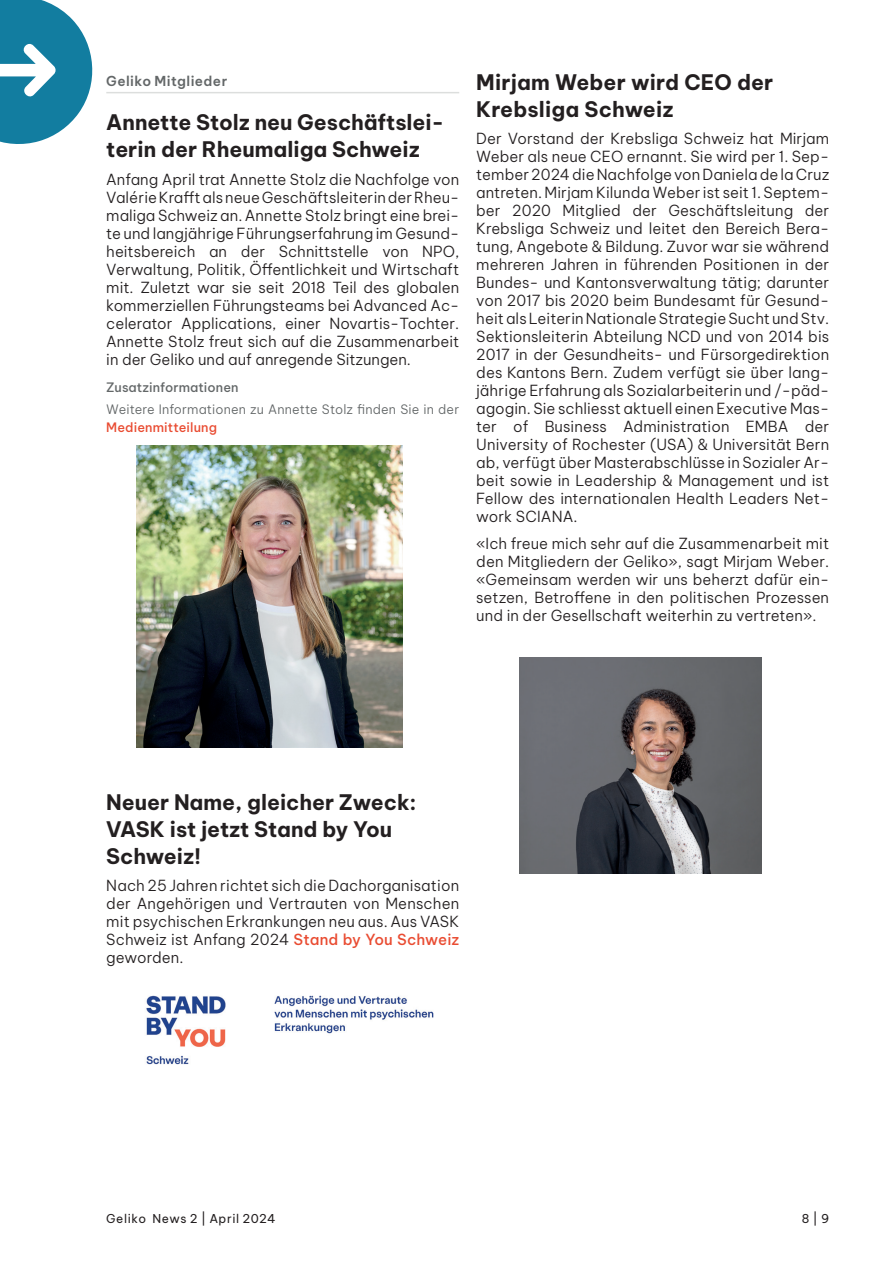
<style>
.page{position:relative;width:893px;height:1263px;background:#fff}
.page>*{position:absolute;margin:0;border:0;box-sizing:border-box;transform-origin:0 0}
.t1{font:700 21px/27px "Be Vietnam Pro";color:#231f20}
.t2{font:300 15px/18px "Be Vietnam Pro";letter-spacing:.005em;color:#231f20;text-align:justify}
.t3{font:600 13.5px "Be Vietnam Pro";letter-spacing:.035em;color:#636768}
.t4{font:300 12.75px "Be Vietnam Pro";letter-spacing:.01em;color:#636768}
.t5{font:500 12.75px "Be Vietnam Pro";letter-spacing:.01em;color:#636768}
.t6{font:500 12.75px "Be Vietnam Pro";letter-spacing:.01em;color:#e94c32}
.t7{font:12px "Be Vietnam Pro";letter-spacing:.045em;color:#231f20}
.s1{font-weight:500;color:#e94c32}
</style>
<div class="page">
<svg style="left:0;top:0;width:93px;height:144px"></svg>
<hr style="left:106px;top:92px;width:353px;height:1px;background:#dcdedd">
<img style="left:136px;top:446px;width:267px;height:302px">
<img style="left:146px;top:995px;width:288px;height:70px">
<img style="left:520px;top:657px;width:241px;height:216px">
<p class="t3" style="left:106px;top:69px;width:123px">Geliko Mitglieder</p>
<h1 class="t1" style="left:106px;top:106px;width:340px">Annette Stolz neu Geschäftslei&shy;terin der Rheumaliga Schweiz</h1>
<p class="t2" style="left:106px;top:169px;width:354px">Anfang April trat Annette Stolz die Nachfolge von Valérie Krafft als neue Geschäftsleiterin der Rheu&shy;maliga Schweiz an. Annette Stolz bringt eine brei&shy;te und langjährige Führungserfahrung im Gesund&shy;heitsbereich an der Schnittstelle von NPO, Verwaltung, Politik, Öffentlichkeit und Wirtschaft mit. Zuletzt war sie seit 2018 Teil des globalen kommerziellen Führungsteams bei Advanced Ac&shy;celerator Applications, einer Novartis-Tochter.<br>Annette Stolz freut sich auf die Zusammenarbeit in der Geliko und auf anregende Sitzungen.</p>
<p class="t5" style="left:106px;top:376px;width:134px">Zusatzinformationen</p>
<p class="t4" style="left:106px;top:399px;width:354px">Weitere Informationen zu Annette Stolz finden Sie in der</p>
<p class="t6" style="left:106px;top:417px;width:112px">Medienmitteilung</p>
<h1 class="t1" style="left:476px;top:66px;width:299px">Mirjam Weber wird CEO der<br>Krebsliga Schweiz</h1>
<p class="t2" style="left:476px;top:128px;width:354px">Der Vorstand der Krebsliga Schweiz hat Mirjam Weber als neue CEO ernannt. Sie wird per 1. Sep&shy;tember 2024 die Nachfolge von Daniela de la Cruz antreten. Mirjam Kilunda Weber ist seit 1. Septem&shy;ber 2020 Mitglied der Geschäftsleitung der Krebsliga Schweiz und leitet den Bereich Bera&shy;tung, Angebote &amp; Bildung. Zuvor war sie während mehreren Jahren in führenden Positionen in der Bundes- und Kantonsverwaltung tätig; darunter von 2017 bis 2020 beim Bundesamt für Gesund&shy;heit als Leiterin Nationale Strategie Sucht und Stv.<br>Sektionsleiterin Abteilung NCD und von 2014 bis 2017 in der Gesundheits- und Fürsorgedirektion des Kantons Bern. Zudem verfügt sie über lang&shy;jährige Erfahrung als Sozialarbeiterin und /-päd&shy;agogin. Sie schliesst aktuell einen Executive Mas&shy;ter of Business Administration EMBA der University of Rochester (USA) &amp; Universität Bern ab, verfügt über Masterabschlüsse in Sozialer Ar&shy;beit sowie in Leadership &amp; Management und ist Fellow des internationalen Health Leaders Net&shy;work SCIANA.</p>
<p class="t2" style="left:476px;top:533px;width:354px">«Ich freue mich sehr auf die Zusammenarbeit mit den Mitgliedern der Geliko», sagt Mirjam Weber. «Gemeinsam werden wir uns beherzt dafür ein&shy;setzen, Betroffene in den politischen Prozessen und in der Gesellschaft weiterhin zu vertreten».</p>
<h1 class="t1" style="left:106px;top:786px;width:312px">Neuer Name, gleicher Zweck:<br>VASK ist jetzt Stand by You<br>Schweiz!</h1>
<p class="t2" style="left:106px;top:875px;width:354px">Nach 25 Jahren richtet sich die Dachorganisation der Angehörigen und Vertrauten von Menschen mit psychischen Erkrankungen neu aus. Aus VASK Schweiz ist Anfang 2024 <span class="s1">Stand by You Schweiz </span>geworden.</p>
<p class="t7" style="left:106px;top:1208px;width:171px">Geliko News 2 | April 2024</p>
<p class="t7" style="left:802px;top:1208px;width:29px">8 | 9</p>
</div>
